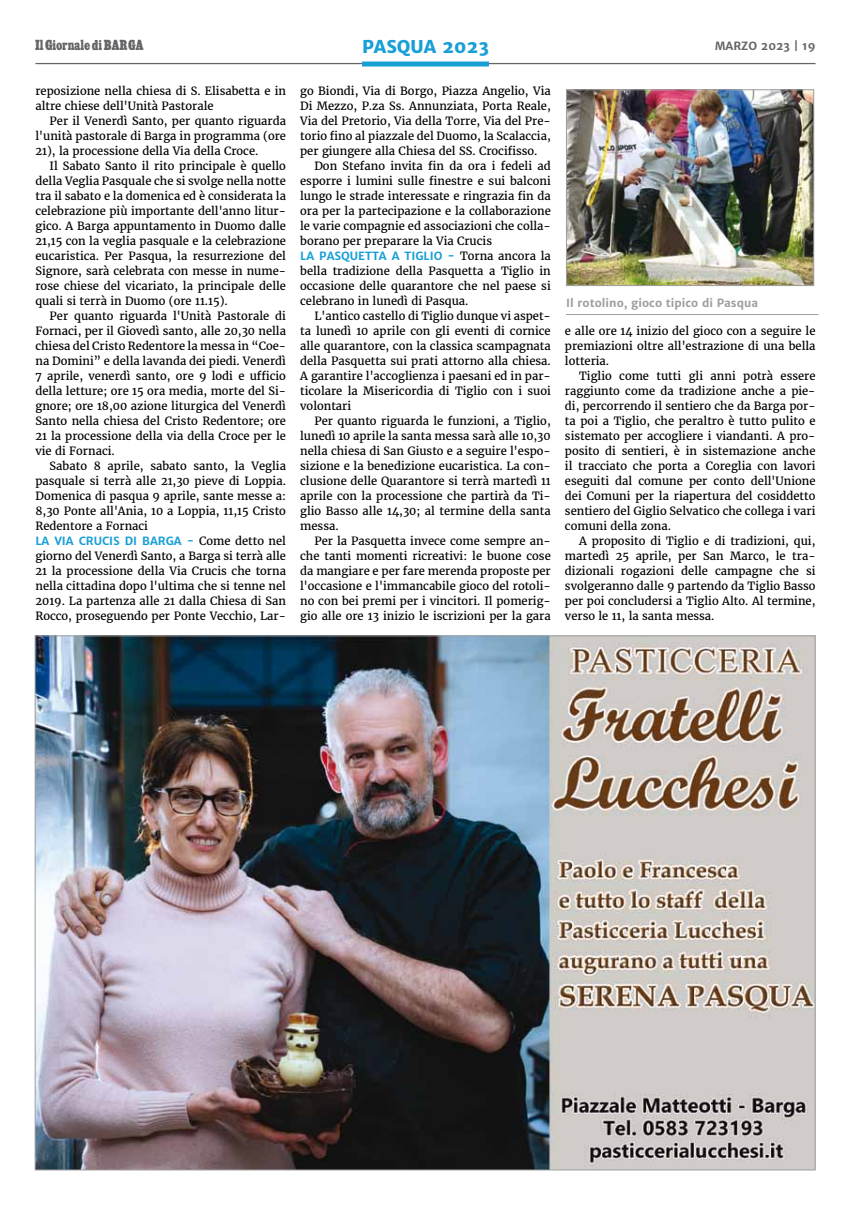
<style>
.page{position:relative;width:851px;height:1205px;background:#fff}
.page>*{position:absolute;margin:0;border:0;box-sizing:border-box;transform-origin:0 0}
.t1{font:800 17.5px "Merriweather Sans";color:#189fd6}
.t2{font:11.25px/15px "Merriweather";color:#000;text-align:justify}
.t3{font:700 11.25px "Merriweather Sans";color:#189fd6}
.t4{font:700 11.25px "Merriweather Sans";color:#9c9e9f}
.t5{font:11.25px "Cairo";color:#646567}
.t6{font:700 11.25px "Merriweather Sans";color:#646567}
.s1{font-family:"Merriweather";font-weight:400;color:#000}
</style>
<div class="page">
<hr style="left:35px;top:63px;width:780px;height:1px;background:#646567">
<div style="left:362px;top:62px;width:127px;height:5px;background:#189fd6"></div>
<img style="left:37px;top:637px;width:776px;height:531px">
<img style="left:568px;top:91px;width:243px;height:193px">
<div style="left:566px;top:89px;width:247px;height:197px;border:1px solid #9c9e9f"></div>
<hr style="left:566px;top:314px;width:252px;height:1px;background:#9c9e9f">
<p class="t5" style="left:35px;top:40px;width:110px">Il Giornale di BARGA</p>
<h1 class="t1" style="left:362px;top:36px;width:128px">PASQUA 2023</h1>
<p class="t6" style="left:715px;top:39px;width:102px">MARZO 2023 | 19</p>
<p class="t2" style="left:35px;top:84px;width:252px">reposizione nella chiesa di S. Elisabetta e in altre chiese dell'Unità Pastorale</p>
<p class="t2" style="left:35px;top:114px;width:252px;text-indent:14px">Per il Venerdì Santo, per quanto riguarda l'unità pastorale di Barga in programma (ore 21), la processione della Via della Croce.</p>
<p class="t2" style="left:35px;top:159px;width:252px;text-indent:14px">Il Sabato Santo il rito principale è quello della Veglia Pasquale che si svolge nella notte tra il sabato e la domenica ed è considerata la celebrazione più importante dell'anno litur&shy;gico. A Barga appuntamento in Duomo dalle 21,15 con la veglia pasquale e la celebrazione eucaristica. Per Pasqua, la resurrezione del Signore, sarà celebrata con messe in nume&shy;rose chiese del vicariato, la principale delle quali si terrà in Duomo (ore 11.15).</p>
<p class="t2" style="left:35px;top:309px;width:252px;text-indent:14px">Per quanto riguarda l'Unità Pastorale di Fornaci, per il Giovedì santo, alle 20,30 nella chiesa del Cristo Redentore la messa in “Coe&shy;na Domini” e della lavanda dei piedi. Venerdì 7 aprile, venerdì santo, ore 9 lodi e ufficio della letture; ore 15 ora media, morte del Si&shy;gnore; ore 18,00 azione liturgica del Venerdì Santo nella chiesa del Cristo Redentore; ore 21 la processione della via della Croce per le vie di Fornaci.</p>
<p class="t2" style="left:35px;top:459px;width:252px;text-indent:14px">Sabato 8 aprile, sabato santo, la Veglia pasquale si terrà alle 21,30 pieve di Loppia.<br>Domenica di pasqua 9 aprile, sante messe a:<br>8,30 Ponte all'Ania, 10 a Loppia, 11,15 Cristo Redentore a Fornaci</p>
<p class="t3" style="left:35px;top:534px;width:252px">LA VIA CRUCIS DI BARGA - <span class="s1">Come detto nel</span></p>
<p class="t2" style="left:35px;top:549px;width:252px">giorno del Venerdì Santo, a Barga si terrà alle 21 la processione della Via Crucis che torna nella cittadina dopo l'ultima che si tenne nel 2019. La partenza alle 21 dalla Chiesa di San Rocco, proseguendo per Ponte Vecchio, Lar-</p>
<p class="t2" style="left:300px;top:84px;width:252px">go Biondi, Via di Borgo, Piazza Angelio, Via Di Mezzo, P.za Ss. Annunziata, Porta Reale, Via del Pretorio, Via della Torre, Via del Pre&shy;torio fino al piazzale del Duomo, la Scalaccia, per giungere alla Chiesa del SS. Crocifisso.</p>
<p class="t2" style="left:300px;top:159px;width:252px;text-indent:14px">Don Stefano invita fin da ora i fedeli ad esporre i lumini sulle finestre e sui balconi lungo le strade interessate e ringrazia fin da ora per la partecipazione e la collaborazione le varie compagnie ed associazioni che colla&shy;borano per preparare la Via Crucis</p>
<p class="t3" style="left:300px;top:249px;width:27px">LA PAS</p>
<p class="t3" style="left:341px;top:249px;width:211px">QUETTA A TI GLIO - <span class="s1">Torna ancora la</span></p>
<p class="t2" style="left:300px;top:264px;width:252px">bella tradizione della Pasquetta a Tiglio in occasione delle quarantore che nel paese si celebrano in lunedì di Pasqua.</p>
<p class="t2" style="left:300px;top:309px;width:252px;text-indent:14px">L'antico castello di Tiglio dunque vi aspet&shy;ta lunedì 10 aprile con gli eventi di cornice alle quarantore, con la classica scampagnata della Pasquetta sui prati attorno alla chiesa.<br>A garantire l'accoglienza i paesani ed in par&shy;ticolare la Misericordia di Tiglio con i suoi volontari</p>
<p class="t2" style="left:300px;top:414px;width:252px;text-indent:14px">Per quanto riguarda le funzioni, a Tiglio, lunedì 10 aprile la santa messa sarà alle 10,30 nella chiesa di San Giusto e a seguire l'espo&shy;sizione e la benedizione eucaristica. La con&shy;clusione delle Quarantore si terrà martedì 11 aprile con la processione che partirà da Ti&shy;glio Basso alle 14,30; al termine della santa messa.</p>
<p class="t2" style="left:300px;top:534px;width:252px;text-indent:14px">Per la Pasquetta invece come sempre an&shy;che tanti momenti ricreativi: le buone cose da mangiare e per fare merenda proposte per l'occasione e l'immancabile gioco del rotoli&shy;no con bei premi per i vincitori. Il pomerig&shy;gio alle ore 13 inizio le iscrizioni per la gara</p>
<p class="t4" style="left:566px;top:296px;width:193px">IL ROTOLINO, GIOCO TIPICO DI PASQUA</p>
<p class="t2" style="left:565px;top:324px;width:252px">e alle ore 14 inizio del gioco con a seguire le premiazioni oltre all'estrazione di una bella lotteria.</p>
<p class="t2" style="left:565px;top:369px;width:252px;text-indent:14px">Tiglio come tutti gli anni potrà essere raggiunto come da tradizione anche a pie&shy;di, percorrendo il sentiero che da Barga por&shy;ta poi a Tiglio, che peraltro è tutto pulito e sistemato per accogliere i viandanti. A pro&shy;posito di sentieri, è in sistemazione anche il tracciato che porta a Coreglia con lavori eseguiti dal comune per conto dell'Unione dei Comuni per la riapertura del cosiddetto sentiero del Giglio Selvatico che collega i vari comuni della zona.</p>
<p class="t2" style="left:565px;top:534px;width:252px;text-indent:14px">A proposito di Tiglio e di tradizioni, qui, martedì 25 aprile, per San Marco, le tra&shy;dizionali rogazioni delle campagne che si svolgeranno dalle 9 partendo da Tiglio Basso per poi concludersi a Tiglio Alto. Al termine, verso le 11, la santa messa.</p>
</div>
